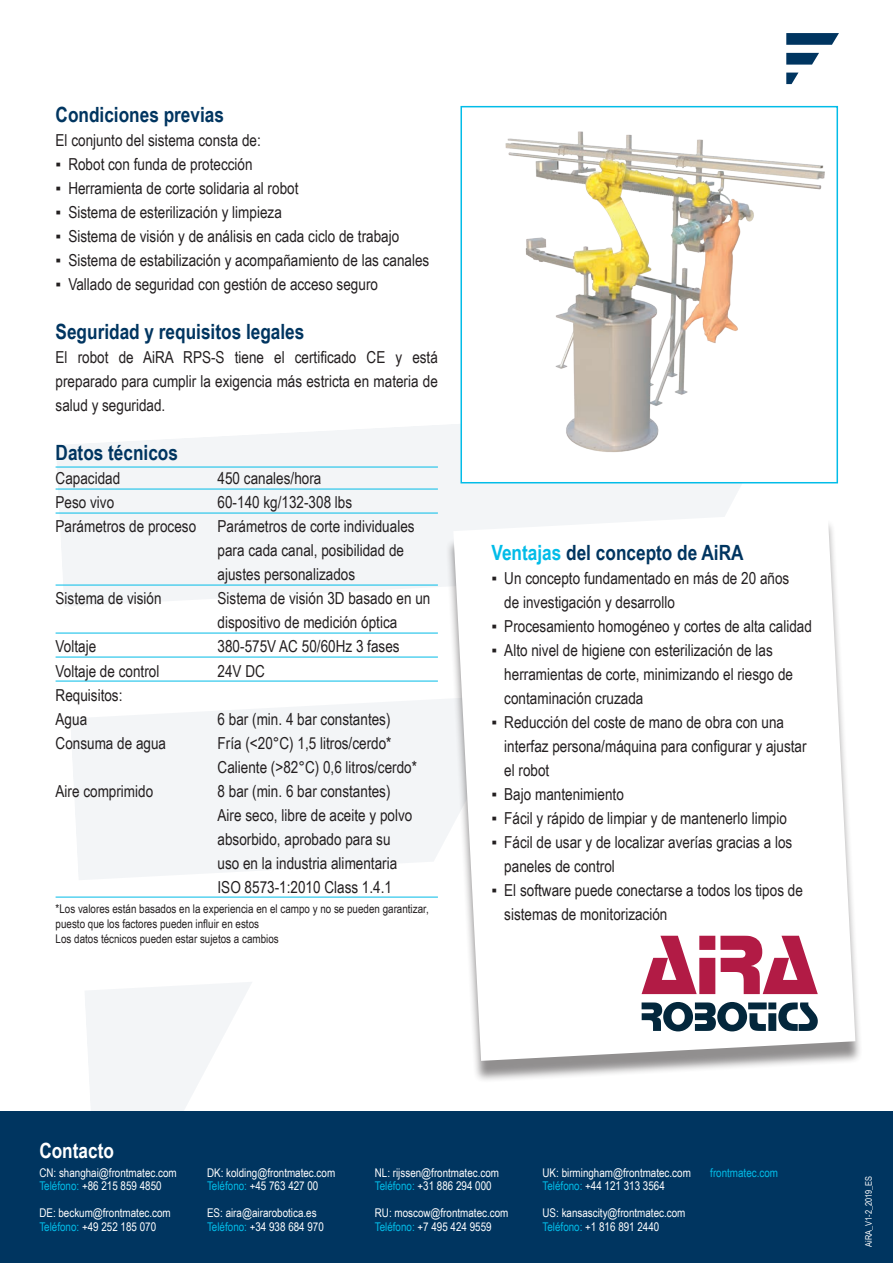
<style>
.page{position:relative;width:893px;height:1263px;background:#fff}
.page>*{position:absolute;margin:0;border:0;box-sizing:border-box;transform-origin:0 0}
.t1{font:700 21px "Arial Narrow";color:#003560}
.t2{font:700 21px "Arial Narrow";color:#fff}
.t3{font:16.5px/24px "Arial Narrow";color:#231f20}
.t4{font:12px/13.5px "Arial Narrow";color:#fff}
.t5{font:12px/15px "Arial Narrow";color:#231f20}
.t6{font:12px "Arial Narrow";color:#02bce8}
.t7{font:9px "Arial Narrow";color:#fff}
.s1{color:#02bce8}
</style>
<div class="page">
<svg style="left:56px;top:424px;width:727px;height:182px;fill:#f3f5f7"></svg>
<svg style="left:70px;top:699px;width:376px;height:181px;fill:#f3f5f7"></svg>
<svg style="left:85px;top:982px;width:167px;height:129px"></svg>
<div style="left:0;top:1111px;width:893px;height:152px;background:#003560"></div>
<svg style="left:786px;top:33px;width:53px;height:12px"></svg>
<svg style="left:786px;top:53px;width:33px;height:12px"></svg>
<svg style="left:786px;top:73px;width:12px;height:11px"></svg>
<img style="left:463px;top:131px;width:362px;height:349px">
<div style="left:460px;top:106px;width:378px;height:377px;border:2px solid #02bce8"></div>
<hr style="left:56px;top:467px;width:382px;height:1px;background:#02bce8">
<hr style="left:56px;top:489px;width:382px;height:1px;background:#02bce8">
<hr style="left:56px;top:513px;width:382px;height:1px;background:#02bce8">
<hr style="left:56px;top:585px;width:382px;height:1px;background:#02bce8">
<hr style="left:56px;top:633px;width:382px;height:1px;background:#02bce8">
<hr style="left:56px;top:657px;width:382px;height:1px;background:#02bce8">
<hr style="left:56px;top:681px;width:382px;height:1px;background:#02bce8">
<hr style="left:56px;top:897px;width:382px;height:1px;background:#02bce8">
<div style="left:446px;top:519px;width:417px;height:564px;background:#231f20;opacity:.5"></div>
<svg style="left:453px;top:511px;width:402px;height:550px"></svg>
<svg style="left:642px;top:1002px;width:176px;height:29px"></svg>
<svg style="left:642px;top:936px;width:176px;height:58px"></svg>
<p class="t1" style="left:56px;top:99px;width:170px">Condiciones previas</p>
<p class="t3" style="left:56px;top:128px;width:207px">El conjunto del sistema consta de:</p>
<p class="t3" style="left:56px;top:152px;width:199px">▪ Robot con funda de protección</p>
<p class="t3" style="left:56px;top:176px;width:244px">▪ Herramienta de corte solidaria al robot</p>
<p class="t3" style="left:56px;top:200px;width:228px">▪ Sistema de esterilización y limpieza</p>
<p class="t3" style="left:56px;top:224px;width:345px">▪ Sistema de visión y de análisis en cada ciclo de trabajo</p>
<p class="t3" style="left:56px;top:248px;width:375px">▪ Sistema de estabilización y acompañamiento de las canales</p>
<p class="t3" style="left:56px;top:272px;width:324px">▪ Vallado de seguridad con gestión de acceso seguro</p>
<p class="t1" style="left:56px;top:316px;width:250px">Seguridad y requisitos legales</p>
<p class="t3" style="left:56px;top:345px;width:384px;text-align:justify">El robot de AiRA RPS-S tiene el certificado CE y está preparado para cumplir la exigencia más estricta en materia de salud y seguridad.</p>
<p class="t1" style="left:56px;top:437px;width:124px">Datos técnicos</p>
<p class="t3" style="left:56px;top:466px;width:66px">Capacidad</p>
<p class="t3" style="left:218px;top:466px;width:105px">450 canales/hora</p>
<p class="t3" style="left:56px;top:490px;width:60px">Peso vivo</p>
<p class="t3" style="left:218px;top:490px;width:136px">60-140 kg/132-308 lbs</p>
<p class="t3" style="left:56px;top:514px;width:142px">Parámetros de proceso</p>
<p class="t3" style="left:218px;top:514px;width:199px">Parámetros de corte individuales para cada canal, posibilidad de ajustes personalizados</p>
<p class="t3" style="left:56px;top:586px;width:108px">Sistema de visión</p>
<p class="t3" style="left:218px;top:586px;width:214px">Sistema de visión 3D basado en un dispositivo de medición óptica</p>
<p class="t3" style="left:56px;top:634px;width:42px">Voltaje</p>
<p class="t3" style="left:218px;top:634px;width:184px">380-575V AC 50/60Hz 3 fases</p>
<p class="t3" style="left:56px;top:658px;width:105px">Voltaje de control</p>
<p class="t3" style="left:218px;top:658px;width:49px">24V DC</p>
<p class="t3" style="left:56px;top:682px;width:68px">Requisitos:<br>Agua</p>
<p class="t3" style="left:218px;top:706px;width:174px">6 bar (min. 4 bar constantes)</p>
<p class="t3" style="left:56px;top:730px;width:112px">Consuma de agua</p>
<p class="t3" style="left:218px;top:730px;width:201px">Fría (&lt;20°C) 1,5 litros/cerdo*<br>Caliente (&gt;82°C) 0,6 litros/cerdo*</p>
<p class="t3" style="left:56px;top:778px;width:99px">Aire comprimido</p>
<p class="t3" style="left:218px;top:778px;width:196px">8 bar (min. 6 bar constantes)<br>Aire seco, libre de aceite y polvo absorbido, aprobado para su uso en la industria alimentaria<br>ISO 8573-1:2010 Class 1.4.1</p>
<p class="t5" style="left:56px;top:901px;width:375px">*Los valores están basados en la experiencia en el campo y no se pueden garantizar, puesto que los factores pueden influir en estos<br>Los datos técnicos pueden estar sujetos a cambios</p>
<p class="t1" style="left:491px;top:536px;width:254px"><span class="s1">Ventajas</span> del concepto de AiRA</p>
<p class="t3" style="left:504px;top:565px;width:287px;text-indent:-13px">▪ Un concepto fundamentado en más de 20 años de investigación y desarrollo</p>
<p class="t3" style="left:492px;top:613px;width:322px">▪ Procesamiento homogéneo y cortes de alta calidad</p>
<p class="t3" style="left:504px;top:637px;width:290px;text-indent:-13px">▪ Alto nivel de higiene con esterilización de las herramientas de corte, minimizando el riesgo de contaminación cruzada</p>
<p class="t3" style="left:504px;top:709px;width:304px;text-indent:-13px">▪ Reducción del coste de mano de obra con una interfaz persona/máquina para configurar y ajustar el robot</p>
<p class="t3" style="left:491px;top:781px;width:134px">▪ Bajo mantenimiento</p>
<p class="t3" style="left:491px;top:805px;width:297px">▪ Fácil y rápido de limpiar y de mantenerlo limpio</p>
<p class="t3" style="left:504px;top:829px;width:290px;text-indent:-13px">▪ Fácil de usar y de localizar averías gracias a los paneles de control</p>
<p class="t3" style="left:504px;top:877px;width:300px;text-indent:-13px">▪ El software puede conectarse a todos los tipos de sistemas de monitorización</p>
<p class="t2" style="left:39px;top:1134px;width:76px">Contacto</p>
<p class="t4" style="left:39px;top:1165px;width:139px">CN: shanghai@frontmatec.com<br><span class="s1">Teléfono:</span> +86 215 859 4850</p>
<p class="t4" style="left:39px;top:1206px;width:133px">DE: beckum@frontmatec.com<br><span class="s1">Teléfono:</span> +49 252 185 070</p>
<p class="t4" style="left:207px;top:1165px;width:130px">DK: kolding@frontmatec.com<br><span class="s1">Teléfono:</span> +45 763 427 00</p>
<p class="t4" style="left:207px;top:1206px;width:118px">ES: aira@airarobotica.es<br><span class="s1">Teléfono:</span> +34 938 684 970</p>
<p class="t4" style="left:375px;top:1165px;width:126px">NL: rijssen@frontmatec.com<br><span class="s1">Teléfono:</span> +31 886 294 000</p>
<p class="t4" style="left:375px;top:1206px;width:135px">RU: moscow@frontmatec.com<br><span class="s1">Teléfono:</span> +7 495 424 9559</p>
<p class="t4" style="left:543px;top:1165px;width:150px">UK: birmingham@frontmatec.com<br><span class="s1">Teléfono:</span> +44 121 313 3564</p>
<p class="t4" style="left:543px;top:1206px;width:144px">US: kansascity@frontmatec.com<br><span class="s1">Teléfono:</span> +1 816 891 2440</p>
<p class="t6" style="left:710px;top:1164px;width:69px">frontmatec.com</p>
<p class="t7" style="left:862px;top:1247px;width:72px;rotate:-90deg">AiRA_V1-2_2019_ES</p>
</div>
